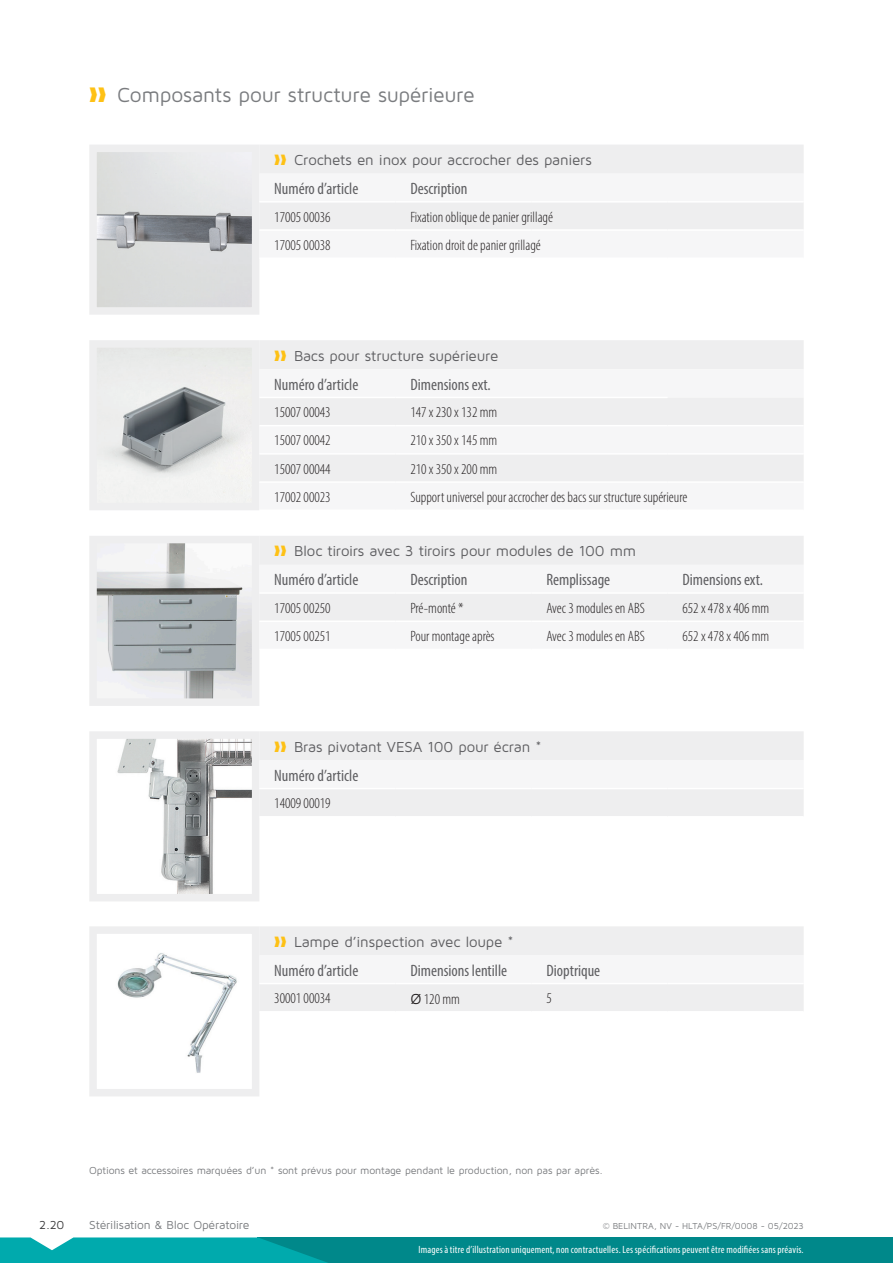
<style>
.page{position:relative;width:893px;height:1263px;background:#fff}
.page>*{position:absolute;margin:0;border:0;box-sizing:border-box;transform-origin:0 0}
.t1{font:21px "Maven Pro";letter-spacing:-.01em;color:#7a7c7f}
.table__header_2_NL{font:condensed 16.5px "Myriad Pro";color:#5f5f62}
.table__body_NL{font:300 condensed 15px "Myriad Pro";color:#231f20}
.t2{font:15px "Maven Pro";letter-spacing:-.015em;color:#5f5f62}
.t3{font:12px "Maven Pro";letter-spacing:-.015em;color:#7a7c7f}
.t4{font:12px "Maven Pro";color:#3c3c3d}
.t5{font:condensed 10.5px "Myriad Pro";letter-spacing:.015em;color:#fff}
.main__body_NL{font:10.5px "Maven Pro";letter-spacing:-.015em;color:#7a7c7f}
.Paragraph_Style_2{font:9px "Maven Pro";letter-spacing:-.005em;color:#7a7c7f}
.s1{color:#fec115}
.s2{font-family:"Maven Pro";font-weight:400;font-stretch:normal}
</style>
<div class="page">
<img style="left:117px;top:953px;width:120px;height:120px">
<div style="left:89px;top:926px;width:170px;height:170px;border:8px solid #eeeeef"></div>
<img style="left:117px;top:740px;width:133px;height:152px">
<div style="left:89px;top:731px;width:170px;height:170px;border:8px solid #eeeeef"></div>
<img style="left:98px;top:545px;width:152px;height:152px">
<div style="left:89px;top:536px;width:170px;height:170px;border:8px solid #eeeeef"></div>
<img style="left:98px;top:154px;width:152px;height:152px">
<div style="left:89px;top:145px;width:170px;height:170px;border:8px solid #eeeeef"></div>
<img style="left:98px;top:349px;width:152px;height:152px">
<div style="left:89px;top:340px;width:170px;height:170px;border:8px solid #eeeeef"></div>
<div style="left:258px;top:1237px;width:635px;height:26px;background:#00888a"></div>
<svg style="left:0;top:1237px;width:328px;height:26px;background:#0baaad"></svg>
<div style="left:259px;top:926px;width:545px;height:85px;background:#eeeeef"></div>
<div style="left:259px;top:955px;width:545px;height:28px;background:#f6f6f7"></div>
<hr style="left:259px;top:983px;width:136px;height:1px;background:#fff">
<hr style="left:395px;top:983px;width:136px;height:1px;background:#fff">
<hr style="left:531px;top:983px;width:137px;height:1px;background:#fff">
<hr style="left:668px;top:983px;width:136px;height:1px;background:#fff">
<div style="left:259px;top:536px;width:545px;height:29px;background:#eeeeef"></div>
<div style="left:259px;top:594px;width:545px;height:26px;background:#eeeeef"></div>
<div style="left:259px;top:731px;width:545px;height:85px;background:#eeeeef"></div>
<div style="left:259px;top:760px;width:545px;height:28px;background:#f6f6f7"></div>
<hr style="left:259px;top:788px;width:136px;height:1px;background:#fff">
<hr style="left:395px;top:788px;width:136px;height:1px;background:#fff">
<hr style="left:531px;top:788px;width:137px;height:1px;background:#fff">
<hr style="left:668px;top:788px;width:136px;height:1px;background:#fff">
<div style="left:259px;top:145px;width:545px;height:29px;background:#eeeeef"></div>
<div style="left:259px;top:203px;width:545px;height:26px;background:#eeeeef"></div>
<div style="left:259px;top:340px;width:545px;height:29px;background:#eeeeef"></div>
<div style="left:259px;top:398px;width:545px;height:83px;background:#eeeeef"></div>
<hr style="left:259px;top:425px;width:136px;height:1px;background:#fff">
<hr style="left:259px;top:453px;width:136px;height:2px;background:#fff">
<hr style="left:395px;top:453px;width:273px;height:2px;background:#fff">
<hr style="left:668px;top:453px;width:136px;height:2px;background:#fff">
<hr style="left:395px;top:425px;width:273px;height:1px;background:#fff">
<hr style="left:668px;top:425px;width:136px;height:1px;background:#fff">
<p class="t1" style="left:89px;top:82px;width:387px"><span class="s1">❱❱</span> Composants pour structure supérieure</p>
<p class="t2" style="left:274px;top:151px;width:319px"><span class="s1">❱❱</span> Crochets en inox pour accrocher des paniers</p>
<p class="table__header_2_NL" style="left:274px;top:178px;width:86px">Numéro d’article</p>
<p class="table__header_2_NL" style="left:410px;top:178px;width:59px">Description</p>
<p class="table__body_NL" style="left:274px;top:208px;width:58px">17005 00036</p>
<p class="table__body_NL" style="left:410px;top:208px;width:144px">Fixation oblique de panier grillagé</p>
<p class="table__body_NL" style="left:274px;top:236px;width:58px">17005 00038</p>
<p class="table__body_NL" style="left:410px;top:236px;width:132px">Fixation droit de panier grillagé</p>
<p class="t2" style="left:274px;top:346px;width:226px"><span class="s1">❱❱</span> Bacs pour structure supérieure</p>
<p class="table__header_2_NL" style="left:274px;top:374px;width:86px">Numéro d’article</p>
<p class="table__header_2_NL" style="left:410px;top:374px;width:82px">Dimensions ext.</p>
<p class="table__body_NL" style="left:274px;top:403px;width:58px">15007 00043</p>
<p class="table__body_NL" style="left:410px;top:403px;width:88px">147 x 230 x 132 mm</p>
<p class="table__body_NL" style="left:274px;top:432px;width:58px">15007 00042</p>
<p class="table__body_NL" style="left:410px;top:432px;width:88px">210 x 350 x 145 mm</p>
<p class="table__body_NL" style="left:274px;top:460px;width:58px">15007 00044</p>
<p class="table__body_NL" style="left:410px;top:460px;width:88px">210 x 350 x 200 mm</p>
<p class="table__body_NL" style="left:274px;top:488px;width:58px">17002 00023</p>
<p class="table__body_NL" style="left:410px;top:488px;width:278px">Support universel pour accrocher des bacs sur structure supérieure</p>
<p class="t2" style="left:274px;top:542px;width:363px"><span class="s1">❱❱</span> Bloc tiroirs avec 3 tiroirs pour modules de 100 mm</p>
<p class="table__header_2_NL" style="left:274px;top:570px;width:86px">Numéro d’article</p>
<p class="table__header_2_NL" style="left:410px;top:570px;width:59px">Description</p>
<p class="table__header_2_NL" style="left:546px;top:570px;width:65px">Remplissage</p>
<p class="table__header_2_NL" style="left:682px;top:570px;width:82px">Dimensions ext.</p>
<p class="table__body_NL" style="left:274px;top:599px;width:58px">17005 00250</p>
<p class="table__body_NL" style="left:410px;top:599px;width:55px">Pré-monté *</p>
<p class="table__body_NL" style="left:546px;top:599px;width:100px">Avec 3 modules en ABS</p>
<p class="table__body_NL" style="left:682px;top:599px;width:88px">652 x 478 x 406 mm</p>
<p class="table__body_NL" style="left:274px;top:627px;width:58px">17005 00251</p>
<p class="table__body_NL" style="left:410px;top:627px;width:86px">Pour montage après</p>
<p class="table__body_NL" style="left:546px;top:627px;width:100px">Avec 3 modules en ABS</p>
<p class="table__body_NL" style="left:682px;top:627px;width:88px">652 x 478 x 406 mm</p>
<p class="t2" style="left:274px;top:737px;width:269px"><span class="s1">❱❱</span> Bras pivotant VESA 100 pour écran *</p>
<p class="table__header_2_NL" style="left:274px;top:765px;width:86px">Numéro d’article</p>
<p class="table__body_NL" style="left:274px;top:794px;width:58px">14009 00019</p>
<p class="t2" style="left:274px;top:932px;width:241px"><span class="s1">❱❱</span> Lampe d’inspection avec loupe *</p>
<p class="table__header_2_NL" style="left:274px;top:960px;width:86px">Numéro d’article</p>
<p class="table__header_2_NL" style="left:410px;top:960px;width:98px">Dimensions lentille</p>
<p class="table__header_2_NL" style="left:546px;top:960px;width:55px">Dioptrique</p>
<p class="table__body_NL" style="left:274px;top:989px;width:58px">30001 00034</p>
<p class="table__body_NL" style="left:410px;top:990px;width:51px"><span class="s2">Ø</span> 120 mm</p>
<p class="table__body_NL" style="left:546px;top:989px;width:7px">5</p>
<p class="main__body_NL" style="left:89px;top:1164px;width:515px">Options et accessoires marquées d’un * sont prévus pour montage pendant le production, non pas par après.</p>
<p class="t4" style="left:39px;top:1217px;width:27px">2.20</p>
<p class="t3" style="left:89px;top:1217px;width:162px">Stérilisation &amp; Bloc Opératoire</p>
<p class="Paragraph_Style_2" style="left:603px;top:1220px;width:202px">© BELINTRA, NV - HLTA/PS/FR/0008 - 05/2023</p>
<p class="t5" style="left:419px;top:1244px;width:387px">Images à titre d’illustration uniquement, non contractuelles. Les spécifications peuvent être modifiées sans préavis.</p>
</div>
